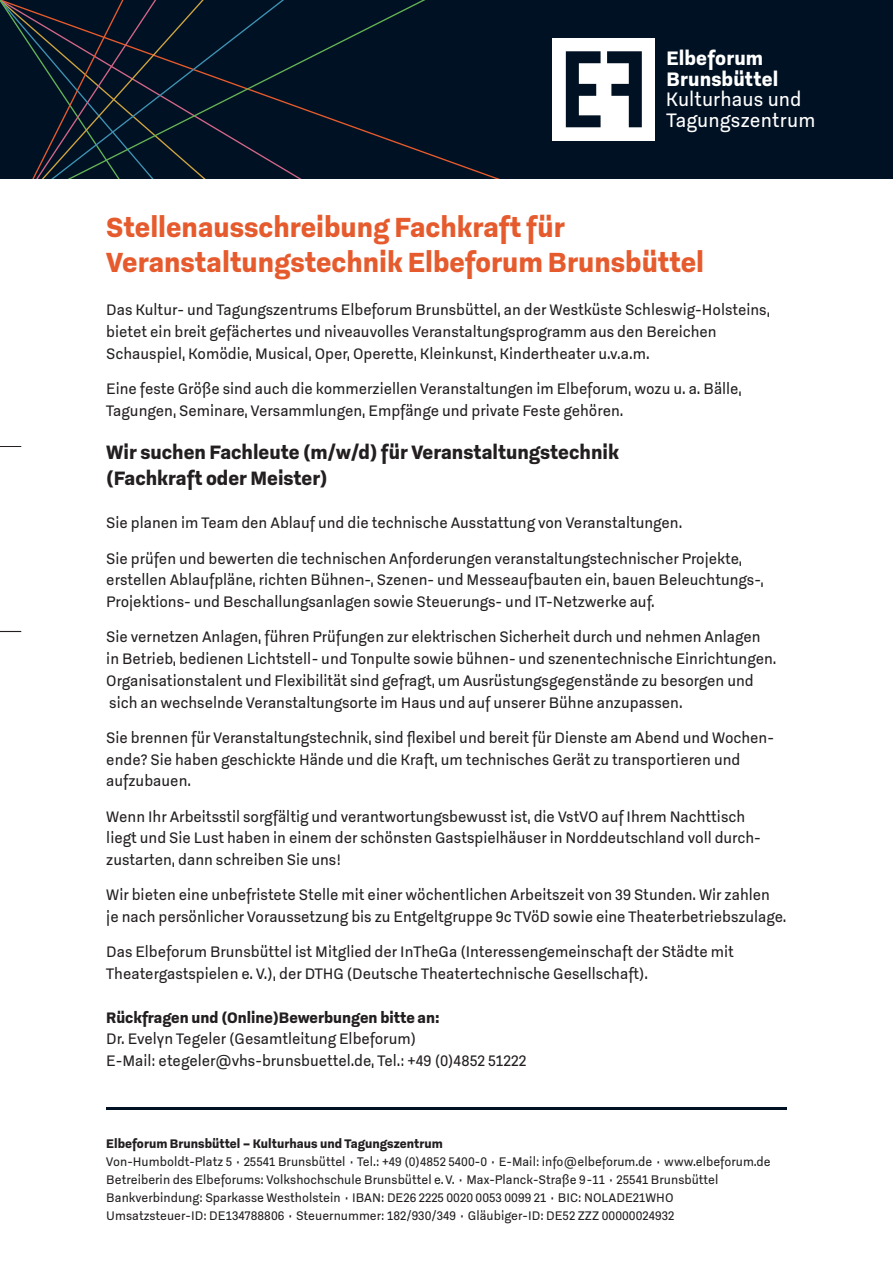
<style>
.page{position:relative;width:893px;height:1263px;background:#fff}
.page>*{position:absolute;margin:0;border:0;box-sizing:border-box;transform-origin:0 0}
.t1{font:700 30px/34.5px "Godfrey";color:#e65b2d}
.t2{font:21.15px/20.9px "Godfrey";letter-spacing:.005em;color:#fff}
.t3{font:700 21.15px/20.9px "Godfrey";letter-spacing:.005em;color:#fff}
.t4{font:700 21px/25.5px "Godfrey";color:#231f20}
.t5{font:16.5px/21.8px "Godfrey";color:#231f20}
.t6{font:700 16.5px "Godfrey";color:#231f20}
.t7{font:13.5px/18px "Godfrey";letter-spacing:.005em;color:#231f20}
.t8{font:700 13.5px "Godfrey";letter-spacing:.005em;color:#231f20}
</style>
<div class="page">
<svg style="left:0;top:446px;width:21px;height:1px"></svg>
<svg style="left:0;top:631px;width:21px;height:1px"></svg>
<div style="left:845px;top:0;width:48px;height:179px;background:#001123"></div>
<div style="left:0;top:0;width:19px;height:179px;background:#001123"></div>
<div style="left:764px;top:0;width:70px;height:179px;background:#001123"></div>
<div style="left:692px;top:0;width:72px;height:179px;background:#001123"></div>
<div style="left:624px;top:0;width:68px;height:179px;background:#001123"></div>
<div style="left:557px;top:0;width:67px;height:179px;background:#001123"></div>
<div style="left:19px;top:0;width:538px;height:179px;background:#001123"></div>
<div style="left:553px;top:38px;width:102px;height:102px;background:#fff"></div>
<svg style="left:566px;top:51px;width:35px;height:76px"></svg>
<svg style="left:607px;top:51px;width:35px;height:76px"></svg>
<hr style="left:106px;top:1107px;width:681px;height:3px;background:#001123">
<p class="t3" style="left:666px;top:47px;width:113px">Elbeforum<br>Brunsbüttel</p>
<p class="t2" style="left:666px;top:89px;width:151px">Kulturhaus und<br>Tagungszentrum</p>
<h1 class="t1" style="left:106px;top:210px;width:599px">Stellenausschreibung Fachkraft für<br>Veranstaltungstechnik Elbeforum Brunsbüttel</h1>
<p class="t5" style="left:106px;top:299px;width:665px">Das Kultur- und Tagungszentrums Elbeforum Brunsbüttel, an der Westküste Schleswig-Holsteins, bietet ein breit gefächertes und niveauvolles Veranstaltungsprogramm aus den Bereichen<br>Schauspiel, Komödie, Musical, Oper, Operette, Kleinkunst, Kindertheater u.v.a.m.</p>
<p class="t5" style="left:106px;top:378px;width:637px">Eine feste Größe sind auch die kommerziellen Veranstaltungen im Elbeforum, wozu u. a. Bälle,<br>Tagungen, Seminare, Versammlungen, Empfänge und private Feste gehören.</p>
<p class="t4" style="left:106px;top:440px;width:514px">Wir suchen Fachleute (m/w/d) für Veranstaltungstechnik (Fachkraft oder Meister)</p>
<p class="t5" style="left:106px;top:505px;width:637px;line-height:35.2px">Sie planen im Team den Ablauf und die technische Ausstattung von Veranstaltungen.<br>Sie prüfen und bewerten die technischen Anforderungen veranstaltungstechnischer Projekte,</p>
<p class="t5" style="left:106px;top:569px;width:659px">erstellen Ablaufpläne, richten Bühnen-, Szenen- und Messeaufbauten ein, bauen Beleuchtungs-,<br>Projektions- und Beschallungsanlagen sowie Steuerungs- und IT-Netzwerke auf.</p>
<p class="t5" style="left:106px;top:626px;width:672px">Sie vernetzen Anlagen, führen Prüfungen zur elektrischen Sicherheit durch und nehmen Anlagen in Betrieb, bedienen Lichtstell- und Tonpulte sowie bühnen- und szenentechnische Einrichtungen.<br>Organisationstalent und Flexibilität sind gefragt, um Ausrüstungsgegenstände zu besorgen und sich an wechselnde Veranstaltungsorte im Haus und auf unserer Bühne anzupassen.</p>
<p class="t5" style="left:106px;top:726px;width:669px">Sie brennen für Veranstaltungstechnik, sind flexibel und bereit für Dienste am Abend und Wochen&shy;ende? Sie haben geschickte Hände und die Kraft, um technisches Gerät zu transportieren und aufzubauen.</p>
<p class="t5" style="left:106px;top:805px;width:656px">Wenn Ihr Arbeitsstil sorgfältig und verantwortungsbewusst ist, die VstVO auf Ihrem Nachttisch liegt und Sie Lust haben in einem der schönsten Gastspielhäuser in Norddeutschland voll durch&shy;zustarten, dann schreiben Sie uns!</p>
<p class="t5" style="left:106px;top:884px;width:682px">Wir bieten eine unbefristete Stelle mit einer wöchentlichen Arbeitszeit von 39 Stunden. Wir zahlen je nach persönlicher Voraussetzung bis zu Entgeltgruppe 9c TVöD sowie eine Theaterbetriebszulage.</p>
<p class="t5" style="left:106px;top:941px;width:629px">Das Elbeforum Brunsbüttel ist Mitglied der InTheGa (Interessengemeinschaft der Städte mit<br>Theatergastspielen e. V.), der DTHG (Deutsche Theatertechnische Gesellschaft).</p>
<p class="t6" style="left:106px;top:1007px;width:335px">Rückfragen und (Online)Bewerbungen bitte an:</p>
<p class="t5" style="left:106px;top:1028px;width:421px">Dr. Evelyn Tegeler (Gesamtleitung Elbeforum)<br>E-Mail: etegeler@vhs-brunsbuettel.de, Tel.: +49 (0)4852 51222</p>
<p class="t8" style="left:106px;top:1136px;width:338px">Elbeforum Brunsbüttel – Kulturhaus und Tagungszentrum</p>
<p class="t7" style="left:106px;top:1153px;width:666px">Von-Humboldt-Platz 5 · 25541 Brunsbüttel · Tel.: +49 (0)4852 5400-0 · E-Mail: info@elbeforum.de · www.elbeforum.de Betreiberin des Elbeforums: Volkshochschule Brunsbüttel e. V. · Max-Planck-Straße 9-11 · 25541 Brunsbüttel Bankverbindung: Sparkasse Westholstein · IBAN: DE26 2225 0020 0053 0099 21 · BIC: NOLADE21WHO Umsatzsteuer-ID: DE134788806 · Steuernummer: 182/930/349 · Gläubiger-ID: DE52 ZZZ 00000024932</p>
</div>
